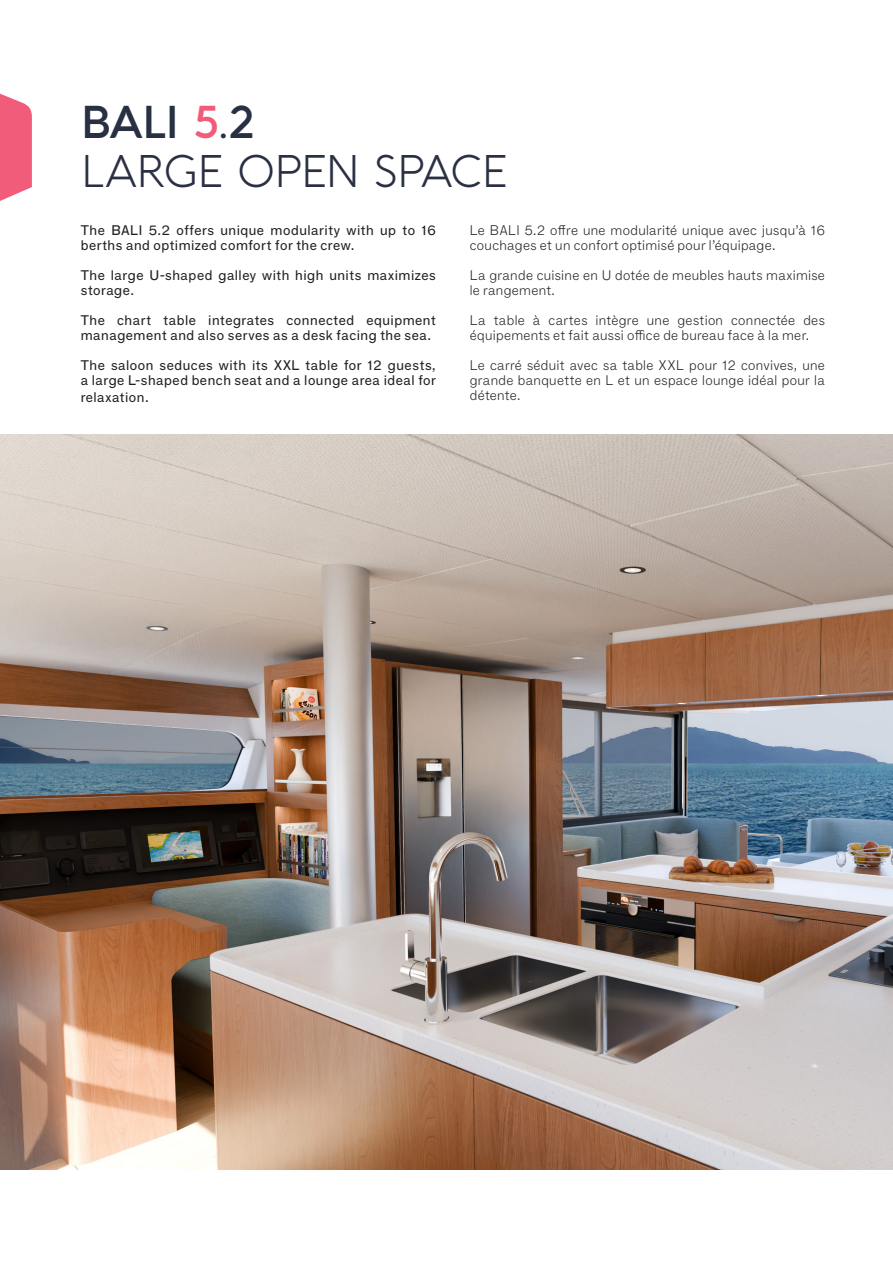
<style>
.page{position:relative;width:893px;height:1263px;background:#fff}
.page>*{position:absolute;margin:0;border:0;box-sizing:border-box;transform-origin:0 0}
.TITRE_BATON_THIN_FR{font:300 45px "Aquawax Pro";letter-spacing:-.025em;color:#2a3043}
.TITRE_BATON_DEMI_UK{font:600 45px "Aquawax Pro";color:#2a3043}
.TEXTE_THIN_FR{font:100 13.5px/15px "F Grotesk";letter-spacing:.025em;color:#231f20}
.TEXTE_BOOK_UK{font:13.5px/15px "F Grotesk";letter-spacing:.04em;color:#231f20}
.s1{color:#f05c79}
.s2{font-weight:300}
</style>
<div class="page">
<img style="left:0;top:435px;width:893px;height:734px">
<svg style="left:0;top:93px;width:32px;height:108px;background:#f2728b"></svg>
<p class="TITRE_BATON_DEMI_UK" style="left:81px;top:88px;width:175px">BALI <span class="s1">5</span><span class="s2">.</span>2</p>
<p class="TITRE_BATON_THIN_FR" style="left:81px;top:140px;width:429px">LARGE OPEN SPACE</p>
<p class="TEXTE_BOOK_UK" style="left:81px;top:222px;width:357px">The BALI 5.2 offers unique modularity with up to 16 berths and optimized comfort for the crew.</p>
<p class="TEXTE_BOOK_UK" style="left:81px;top:267px;width:357px">The large U-shaped galley with high units maximizes storage.</p>
<p class="TEXTE_BOOK_UK" style="left:81px;top:312px;width:357px">The chart table integrates connected equipment management and also serves as a desk facing the sea.</p>
<p class="TEXTE_BOOK_UK" style="left:81px;top:357px;width:357px">The saloon seduces with its XXL table for 12 guests, a large L-shaped bench seat and a lounge area ideal for</p>
<p class="TEXTE_BOOK_UK" style="left:81px;top:389px;width:69px">relaxation.</p>
<p class="TEXTE_THIN_FR" style="left:470px;top:222px;width:357px">Le BALI 5.2 offre une modularité unique avec jusqu’à 16 couchages et un confort optimisé pour l’équipage.</p>
<p class="TEXTE_THIN_FR" style="left:470px;top:267px;width:357px">La grande cuisine en U dotée de meubles hauts maximise le rangement.</p>
<p class="TEXTE_THIN_FR" style="left:470px;top:312px;width:357px">La table à cartes intègre une gestion connectée des équipements et fait aussi office de bureau face à la mer.</p>
<p class="TEXTE_THIN_FR" style="left:470px;top:357px;width:357px;text-align:justify">Le carré séduit avec sa table XXL pour 12 convives, une grande banquette en L et un espace lounge idéal pour la détente.</p>
</div>
